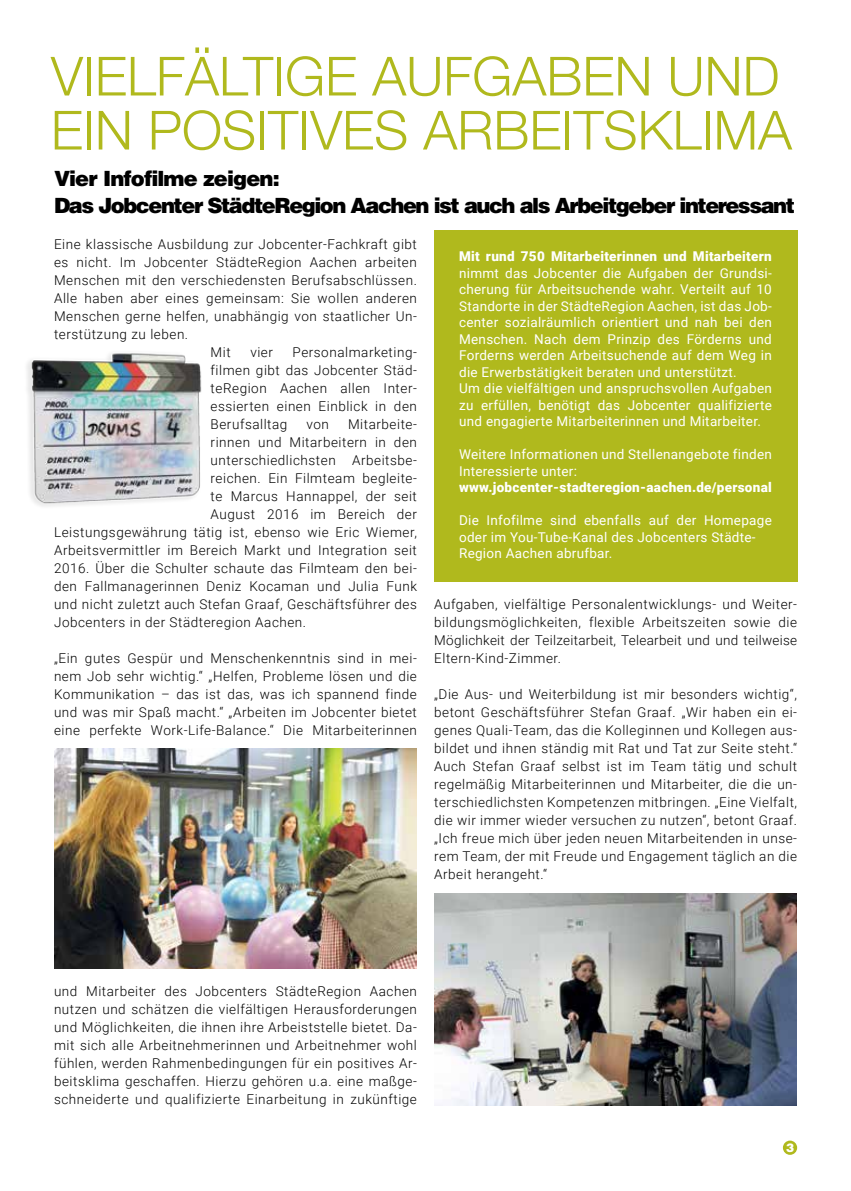
<style>
.page{position:relative;width:851px;height:1191px;background:#fff}
.page>*{position:absolute;margin:0;border:0;box-sizing:border-box;transform-origin:0 0}
.t1{font:300 54px/54px "Helvetica Neue";color:#b0b91d}
.t2{font:900 21px/27px "Helvetica";letter-spacing:-.07em;color:#000}
.t3{font:300 13.5px/18px "Roboto";letter-spacing:.04em;color:#000;text-align:justify}
.t4{font:13.5px/16.5px "Roboto";letter-spacing:.02em;color:#fff}
.t5{font:900 13.5px "Roboto";letter-spacing:.02em;color:#fff}
.t6{font:900 12px "Helvetica";color:#fff}
</style>
<div class="page">
<div style="left:782px;top:1140px;width:15px;height:14px;background:#b0b91d;border-radius:50%"></div>
<img style="left:54px;top:748px;width:363px;height:220px">
<img style="left:27px;top:353px;width:175px;height:153px">
<img style="left:434px;top:893px;width:362px;height:213px">
<div style="left:434px;top:230px;width:363px;height:351px;background:#b0b91d"></div>
<h1 class="t1" style="left:51px;top:46px;width:742px">VIELFÄLTIGE AUFGABEN UND<br>EIN POSITIVES ARBEITSKLIMA</h1>
<h2 class="t2" style="left:54px;top:164px;width:742px">Vier Infofilme zeigen:<br>Das Jobcenter StädteRegion Aachen ist auch als Arbeitgeber interessant</h2>
<p class="t3" style="left:54px;top:234px;width:364px">Eine klassische Ausbildung zur Jobcenter-Fachkraft gibt</p>
<p class="t3" style="left:54px;top:252px;width:364px">es nicht. Im Jobcenter StädteRegion Aachen arbeiten</p>
<p class="t3" style="left:54px;top:270px;width:364px">Menschen mit den verschiedensten Berufsabschlüssen.</p>
<p class="t3" style="left:54px;top:288px;width:364px">Alle haben aber eines gemeinsam: Sie wollen anderen</p>
<p class="t3" style="left:54px;top:306px;width:364px">Menschen gerne helfen, unabhängig von staatlicher Un-</p>
<p class="t3" style="left:54px;top:324px;width:136px">terstützung zu leben.</p>
<p class="t3" style="left:210px;top:342px;width:22px">Mit</p>
<p class="t3" style="left:250px;top:342px;width:24px">vier</p>
<p class="t3" style="left:210px;top:342px;width:208px;text-indent:82px">Personalmarketing&shy;filmen gibt das Jobcenter Städ&shy;teRegion Aachen allen Inter&shy;essierten einen Einblick in den Berufsalltag</p>
<p class="t3" style="left:306px;top:414px;width:24px">von</p>
<p class="t3" style="left:348px;top:414px;width:70px">Mitarbeite-</p>
<p class="t3" style="left:210px;top:432px;width:208px">rinnen und Mitarbeitern in den</p>
<p class="t3" style="left:210px;top:450px;width:208px">unterschiedlichsten Arbeitsbe-</p>
<p class="t3" style="left:210px;top:468px;width:208px">reichen. Ein Filmteam begleite-</p>
<p class="t3" style="left:210px;top:486px;width:208px">te Marcus Hannappel, der seit</p>
<p class="t3" style="left:210px;top:504px;width:208px">August 2016 im Bereich der</p>
<p class="t3" style="left:54px;top:522px;width:364px">Leistungsgewährung tätig ist, ebenso wie Eric Wiemer,</p>
<p class="t3" style="left:54px;top:540px;width:364px">Arbeitsvermittler im Bereich Markt und Integration seit</p>
<p class="t3" style="left:54px;top:558px;width:364px">2016. Über die Schulter schaute das Filmteam den bei-</p>
<p class="t3" style="left:54px;top:576px;width:364px">den Fallmanagerinnen Deniz Kocaman und Julia Funk</p>
<p class="t3" style="left:54px;top:594px;width:364px">und nicht zuletzt auch Stefan Graaf, Geschäftsführer des</p>
<p class="t3" style="left:54px;top:612px;width:253px">Jobcenters in der Städteregion Aachen.</p>
<p class="t3" style="left:54px;top:648px;width:364px">„Ein gutes Gespür und Menschenkenntnis sind in mei&shy;nem Job sehr wichtig.“ „Helfen, Probleme lösen und die Kommunikation – das ist das, was ich spannend finde und was mir Spaß macht.“ „Arbeiten im Jobcenter bietet eine perfekte Work-Life-Balance.“ Die Mitarbeiterinnen</p>
<p class="t5" style="left:459px;top:247px;width:314px">Mit rund 750 Mitarbeiterinnen und Mitarbeitern</p>
<p class="t4" style="left:459px;top:264px;width:314px">nimmt das Jobcenter die Aufgaben der Grundsi&shy;cherung für Arbeitsuchende wahr. Verteilt auf 10<br>Standorte in der StädteRegion Aachen, ist das Job&shy;center sozialräumlich orientiert und nah bei den Menschen. Nach dem Prinzip des Förderns und Forderns werden Arbeitsuchende auf dem Weg in die Erwerbstätigkeit beraten und unterstützt.<br>Um die vielfältigen und anspruchsvollen Aufgaben zu erfüllen, benötigt das Jobcenter qualifizierte und engagierte Mitarbeiterinnen und Mitarbeiter.</p>
<p class="t4" style="left:459px;top:446px;width:314px">Weitere Informationen und Stellenangebote finden<br>Interessierte unter:</p>
<p class="t5" style="left:459px;top:478px;width:314px">www.jobcenter-stadteregion-aachen.de/personal</p>
<p class="t4" style="left:459px;top:512px;width:314px">Die Infofilme sind ebenfalls auf der Homepage oder im You-Tube-Kanal des Jobcenters Städte-<br>Region Aachen abrufbar.</p>
<p class="t3" style="left:434px;top:594px;width:364px">Aufgaben, vielfältige Personalentwicklungs- und Weiter&shy;bildungsmöglichkeiten, flexible Arbeitszeiten sowie die Möglichkeit der Teilzeitarbeit, Telearbeit und und teilweise Eltern-Kind-Zimmer.</p>
<p class="t3" style="left:434px;top:684px;width:364px">„Die Aus- und Weiterbildung ist mir besonders wichtig“, betont Geschäftsführer Stefan Graaf. „Wir haben ein ei&shy;genes Quali-Team, das die Kolleginnen und Kollegen aus&shy;bildet und ihnen ständig mit Rat und Tat zur Seite steht.“ Auch Stefan Graaf selbst ist im Team tätig und schult regelmäßig Mitarbeiterinnen und Mitarbeiter, die die un&shy;terschiedlichsten Kompetenzen mitbringen. „Eine Vielfalt, die wir immer wieder versuchen zu nutzen“, betont Graaf. „Ich freue mich über jeden neuen Mitarbeitenden in unse&shy;rem Team, der mit Freude und Engagement täglich an die Arbeit herangeht.“</p>
<p class="t3" style="left:54px;top:981px;width:364px">und Mitarbeiter des Jobcenters StädteRegion Aachen nutzen und schätzen die vielfältigen Herausforderungen und Möglichkeiten, die ihnen ihre Arbeiststelle bietet. Da&shy;mit sich alle Arbeitnehmerinnen und Arbeitnehmer wohl fühlen, werden Rahmenbedingungen für ein positives Ar&shy;beitsklima geschaffen. Hierzu gehören u.a. eine maßge&shy;schneiderte und qualifizierte Einarbeitung in zukünftige</p>
<p class="t6" style="left:785px;top:1139px;width:10px">3</p>
</div>
